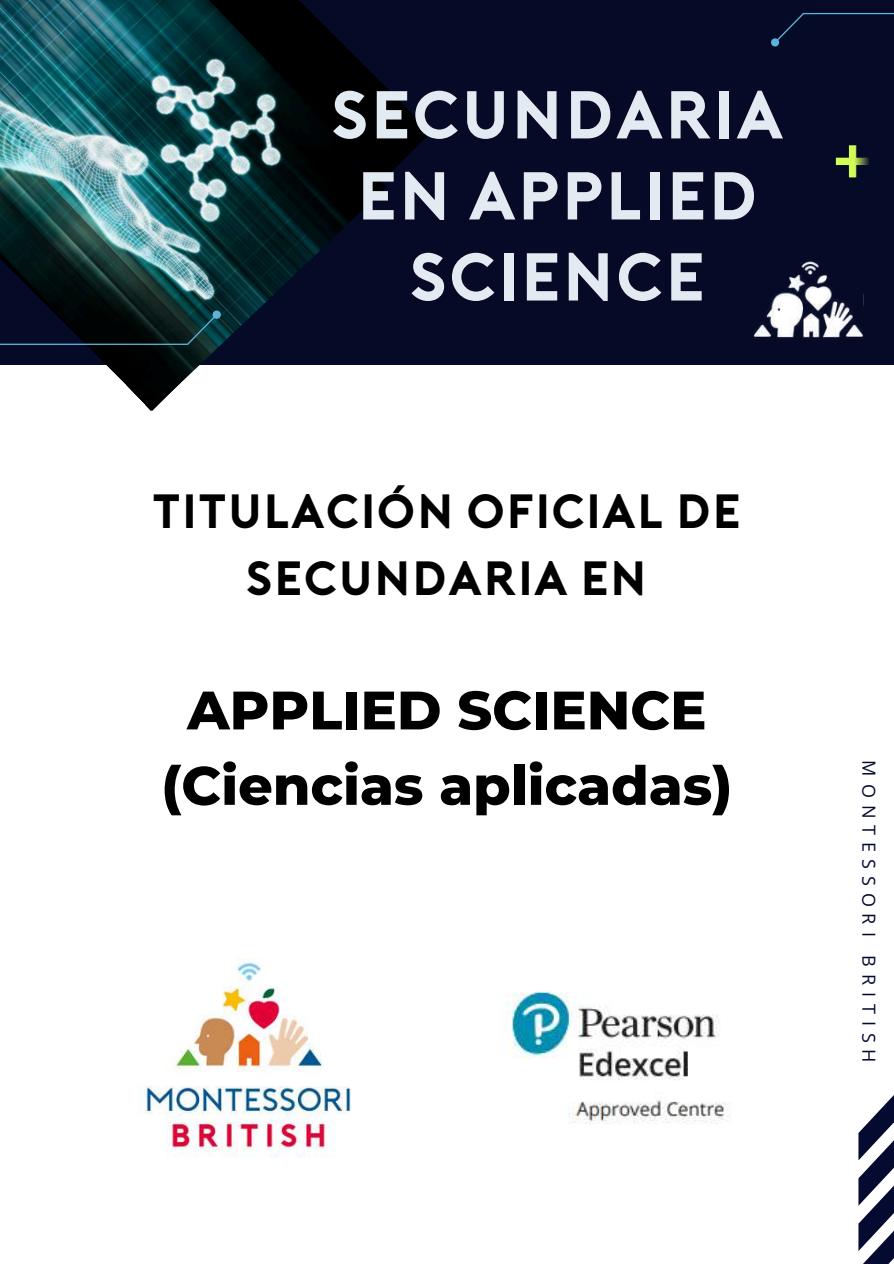
<style>
.page{position:relative;width:894px;height:1264px;background:#fff}
.page>*{position:absolute;margin:0;border:0;box-sizing:border-box;transform-origin:0 0}
.t1{font:700 67.5px/81px "Porter";color:#e2ebf2;text-align:center}
.t2{font:800 54px/75.3px "Montserrat";color:#000;text-align:center}
.t3{font:700 48px/66.3px "Porter";color:#000;text-align:center}
.t4{font:18px "Open Sans";letter-spacing:.385em;color:#050a30}
</style>
<div class="page">
<div style="left:0;top:0;width:893px;height:364px;background:#050a27"></div>
<svg style="left:835px;top:145px;width:34px;height:32px"></svg>
<img style="left:753px;top:261px;width:109px;height:78px">
<svg style="left:387px;top:88px;width:44px;height:277px"></svg>
<svg style="left:858px;top:1096px;width:35px;height:167px"></svg>
<svg style="left:771px;top:13px;width:122px;height:33px"></svg>
<img style="left:505px;top:991px;width:226px;height:133px">
<img style="left:138px;top:958px;width:213px;height:200px">
<img style="left:0;top:0;width:387px;height:411px">
<svg style="left:0;top:310px;width:221px;height:86px"></svg>
<p class="t1" style="left:331px;top:81px;width:455px">SECUNDARIA<br>EN APPLIED<br>SCIENCE</p>
<p class="t3" style="left:152px;top:483px;width:591px">TITULACIÓN OFICIAL DE<br>SECUNDARIA EN</p>
<p class="t2" style="left:161px;top:672px;width:572px">APPLIED SCIENCE (Ciencias aplicadas)</p>
<p class="t4" style="left:881px;top:760px;width:304px;rotate:90deg">MONTESSORI BRITISH</p>
</div>
